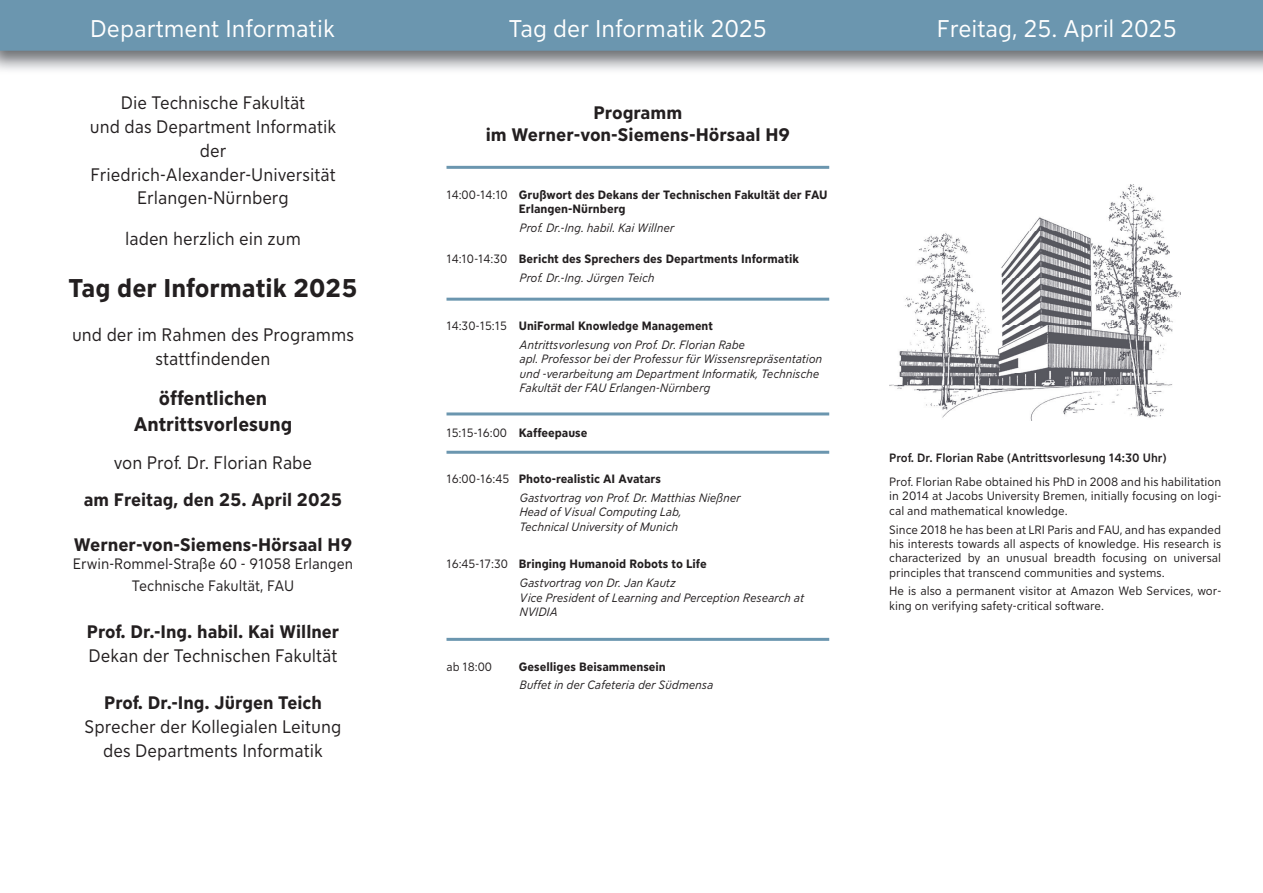
<style>
.page{position:relative;width:1263px;height:893px;background:#fff}
.page>*{position:absolute;margin:0;border:0;box-sizing:border-box;transform-origin:0 0}
.t1{font:700 25.5px "FAU Sans";color:#231f20}
.t2{font:24px "FAU Sans";color:#fff}
.t3{font:700 19.5px/25.5px "FAU Sans";color:#231f20;text-align:center}
.t4{font:18px/23.7px "FAU Sans";color:#231f20;text-align:center}
.t5{font:700 18px/21.6px "FAU Sans";color:#231f20;text-align:center}
.t6{font:15px/21.6px "FAU Sans";color:#231f20;text-align:center}
.t7{font:12px/14.4px "FAU Sans";color:#231f20;text-align:justify}
.t8{font:italic 12px/14.4px "FAU Sans";color:#231f20}
.t9{font:700 12px/18.6px "FAU Sans";color:#231f20}
.t10{font:500 12px "FAU Sans";color:#231f20}
.s1{font-weight:400}
.s2{font-weight:400;font-style:italic}
.s3{font-style:normal}
.s4{font-weight:700;font-style:normal}
.s5{font-weight:700}
</style>
<div class="page">
<div style="left:0;top:0;width:1263px;height:51px;background:#6b96af"></div>
<hr style="left:446px;top:166px;width:383px;height:3px;background:#6b96af">
<hr style="left:446px;top:451px;width:383px;height:3px;background:#6b96af">
<hr style="left:446px;top:412px;width:383px;height:3px;background:#6b96af">
<hr style="left:446px;top:638px;width:383px;height:3px;background:#6b96af">
<hr style="left:446px;top:298px;width:383px;height:3px;background:#6b96af">
<img style="left:889px;top:184px;width:292px;height:236px">
<h2 class="t2" style="left:90px;top:11px;width:246px">Department Informatik</h2>
<h2 class="t2" style="left:509px;top:11px;width:260px">Tag der Informatik 2025</h2>
<h2 class="t2" style="left:937px;top:11px;width:241px">Freitag, 25. April 2025</h2>
<h3 class="t4" style="left:90px;top:90px;width:248px">Die Technische Fakultät<br>und das Department Informatik der<br>Friedrich-Alexander-Universität<br>Erlangen-Nürnberg</h3>
<h3 class="t4" style="left:125px;top:225px;width:177px">laden herzlich ein zum</h3>
<h1 class="t1" style="left:69px;top:270px;width:290px">Tag der Informatik 2025</h1>
<h3 class="t4" style="left:72px;top:322px;width:283px">und der im Rahmen des Programms stattfindenden</h3>
<h3 class="t3" style="left:134px;top:384px;width:160px">öffentlichen<br>Antrittsvorlesung</h3>
<h3 class="t4" style="left:114px;top:450px;width:200px">von Prof. Dr. Florian Rabe</h3>
<h3 class="t5" style="left:84px;top:488px;width:260px">am Freitag, den 25. April 2025</h3>
<h3 class="t5" style="left:74px;top:533px;width:280px">Werner-von-Siemens-Hörsaal H9</h3>
<p class="t6" style="left:73px;top:552px;width:282px">Erwin-Rommel-Straße 60 - 91058 Erlangen<br>Technische Fakultät, FAU</p>
<h3 class="t5" style="left:87px;top:620px;width:254px">Prof. Dr.-Ing. habil. Kai Willner</h3>
<h3 class="t4" style="left:88px;top:643px;width:251px">Dekan der Technischen Fakultät</h3>
<h3 class="t5" style="left:104px;top:691px;width:219px">Prof. Dr.-Ing. Jürgen Teich</h3>
<h3 class="t4" style="left:85px;top:714px;width:258px">Sprecher der Kollegialen Leitung des Departments Informatik</h3>
<h3 class="t5" style="left:486px;top:101px;width:306px">Programm<br>im Werner-von-Siemens-Hörsaal H9</h3>
<p class="t9" style="left:519px;top:186px;width:310px;line-height:14.4px;text-indent:-72px"><span class="s1">14:00-14:10</span> Grußwort des Dekans der Technischen Fakultät der FAU<br>Erlangen-Nürnberg</p>
<p class="t8" style="left:519px;top:219px;width:156px">Prof. Dr.-Ing. habil. Kai Willner</p>
<p class="t9" style="left:519px;top:249px;width:282px;text-indent:-72px"><span class="s1">14:10-14:30</span> Bericht des Sprechers des Departments Informatik<br><span class="s2">Prof. Dr.-Ing. Jürgen Teich</span></p>
<p class="t8" style="left:519px;top:316px;width:227px;line-height:18.6px;text-indent:-72px"><span class="s3">14:30-15:15</span> <span class="s4">UniFormal Knowledge Management<br></span>Antrittsvorlesung von Prof. Dr. Florian Rabe</p>
<p class="t8" style="left:519px;top:351px;width:304px">apl. Professor bei der Professur für Wissensrepräsentation und -verarbeitung am Department Informatik, Technische<br>Fakultät der FAU Erlangen-Nürnberg</p>
<p class="t7" style="left:446px;top:425px;width:142px">15:15-16:00 <span class="s5">Kaffeepause</span></p>
<p class="t8" style="left:519px;top:469px;width:223px;line-height:18.6px;text-indent:-72px"><span class="s3">16:00-16:45</span> <span class="s4">Photo-realistic AI Avatars<br></span>Gastvortrag von Prof. Dr. Matthias Nießner</p>
<p class="t8" style="left:519px;top:504px;width:164px">Head of Visual Computing Lab,<br>Technical University of Munich</p>
<p class="t9" style="left:519px;top:554px;width:189px;text-indent:-72px"><span class="s1">16:45-17:30</span> Bringing Humanoid Robots to Life<br><span class="s2">Gastvortrag von Dr. Jan Kautz</span></p>
<p class="t8" style="left:519px;top:589px;width:286px">Vice President of Learning and Perception Research at<br>NVIDIA</p>
<p class="t7" style="left:446px;top:658px;width:47px">ab 18:00</p>
<p class="t9" style="left:519px;top:656px;width:149px">Geselliges Beisammensein</p>
<p class="t8" style="left:519px;top:677px;width:195px">Buffet in der Cafeteria der Südmensa</p>
<p class="t10" style="left:889px;top:449px;width:279px">Prof. Dr. Florian Rabe (Antrittsvorlesung 14:30 Uhr)</p>
<p class="t7" style="left:889px;top:474px;width:334px">Prof. Florian Rabe obtained his PhD in 2008 and his habilitation in 2014 at Jacobs University Bremen, initially focusing on logi&shy;cal and mathematical knowledge.</p>
<p class="t7" style="left:889px;top:521px;width:334px">Since 2018 he has been at LRI Paris and FAU, and has expanded his interests towards all aspects of knowledge. His research is characterized by an unusual breadth focusing on universal principles that transcend communities and systems.</p>
<p class="t7" style="left:889px;top:583px;width:334px">He is also a permanent visitor at Amazon Web Services, wor&shy;king on verifying safety-critical software.</p>
</div>
